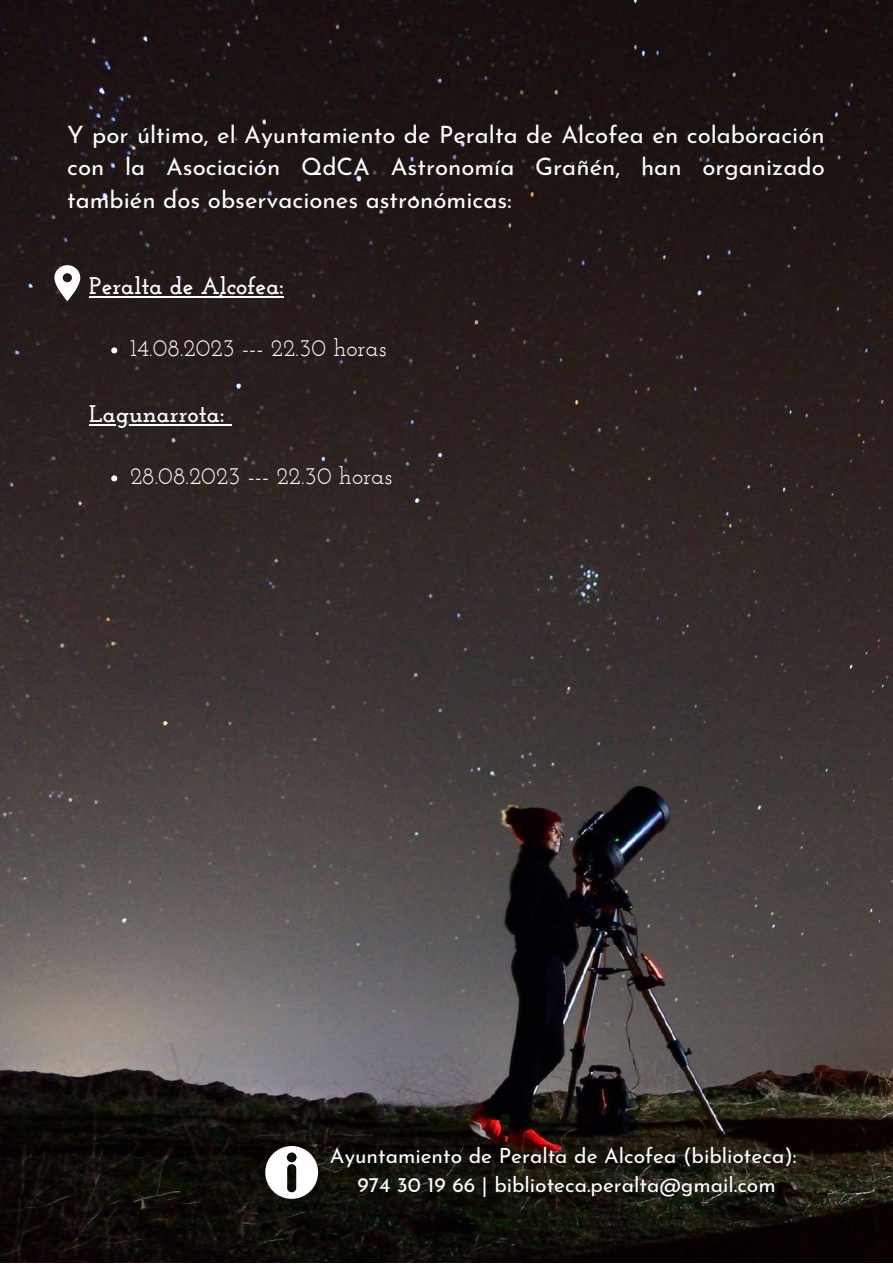
<style>
.page{position:relative;width:893px;height:1264px;background:#fff}
.page>*{position:absolute;margin:0;border:0;box-sizing:border-box;transform-origin:0 0}
.t1{font:24px/32.5px "Josefin Sans";color:#fff;text-align:justify}
.t2{font:24px "Josefin Slab";color:#fff}
.t3{font:700 24px "Josefin Slab";color:#fff}
.t4{font:21px/29.2px "Josefin Sans";color:#fff;text-align:center}
</style>
<div class="page">
<img style="left:0;top:0;width:892px;height:1262px">
<svg style="left:111px;top:347px;width:6px;height:6px"></svg>
<svg style="left:111px;top:475px;width:6px;height:6px"></svg>
<hr style="left:89px;top:296px;width:195px;height:2px;background:#fff">
<hr style="left:89px;top:424px;width:135px;height:2px;background:#fff">
<svg style="left:224px;top:424px;width:7px;height:2px"></svg>
<svg style="left:54px;top:265px;width:26px;height:36px"></svg>
<svg style="left:265px;top:1145px;width:53px;height:53px"></svg>
<p class="t1" style="left:67px;top:120px;width:759px">Y por último, el Ayuntamiento de Peralta de Alcofea en colaboración con la Asociación QdCA Astronomía Grañén, han organizado también dos observaciones astronómicas:</p>
<p class="t3" style="left:89px;top:276px;width:196px">Peralta de Alcofea:</p>
<p class="t2" style="left:130px;top:338px;width:258px">14.08.2023 --- 22.30 horas</p>
<p class="t3" style="left:89px;top:404px;width:136px">Lagunarrota:</p>
<p class="t2" style="left:130px;top:466px;width:263px">28.08.2023 --- 22.30 horas</p>
<p class="t4" style="left:330px;top:1143px;width:468px">Ayuntamiento de Peralta de Alcofea (biblioteca):<br>974 30 19 66 | biblioteca.peralta@gmail.com</p>
</div>
